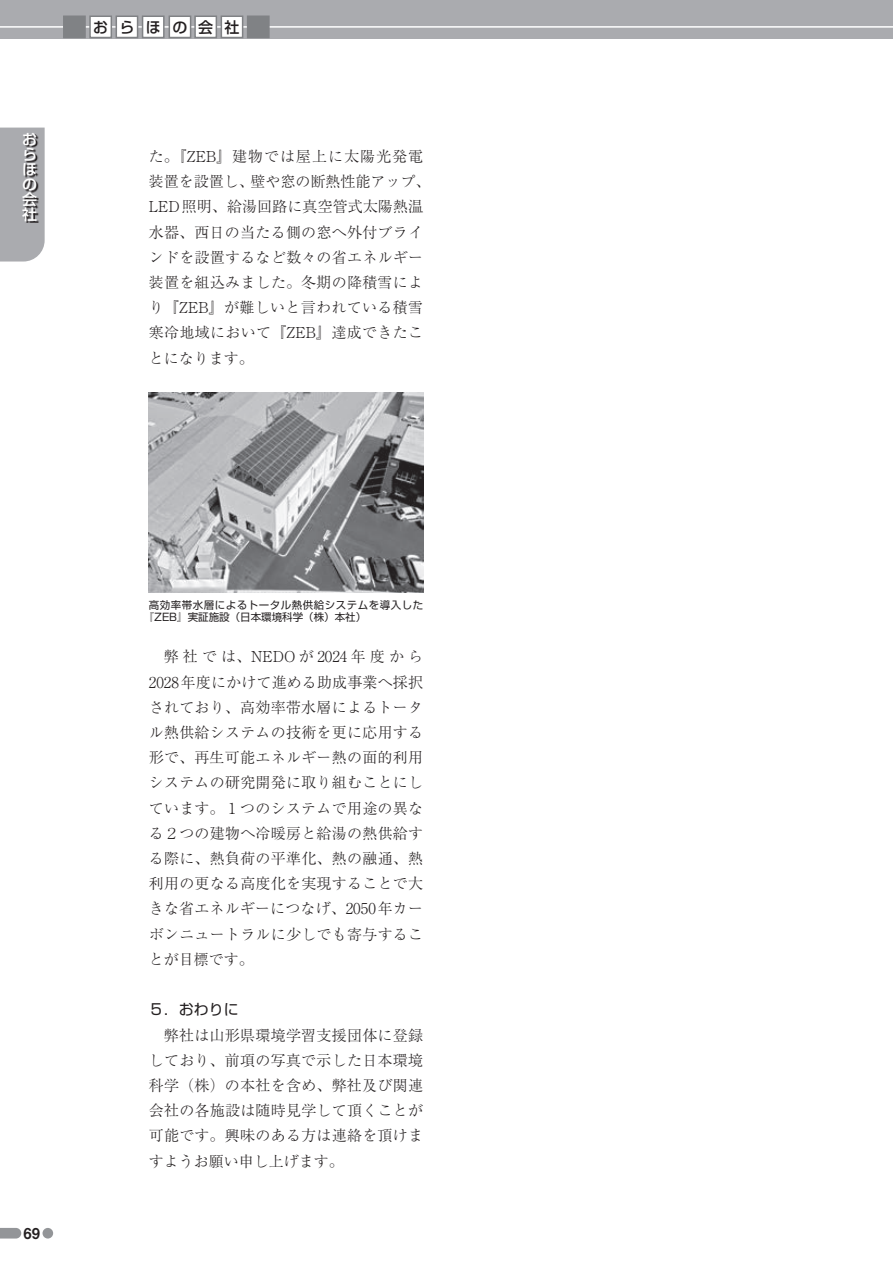
<style>
.page{position:relative;width:893px;height:1263px;background:#fff}
.page>*{position:absolute;margin:0;border:0;box-sizing:border-box;transform-origin:0 0}
.t1{font:300 15px/25.2px "Ryumin Pr 6 N";letter-spacing:.015em;color:#231f20;text-align:justify}
.t2{font:500 15px/15px "Shin Go Pr 6 N";color:#fff;text-align:justify}
.t3{font:500 15px "Shin Go Pr 6 N";letter-spacing:.75em;color:#231f20}
.t4{font:15px "Shin Go Pr 6 N";color:#231f20}
.t5{font:15px "Midashi Go Pr 6 N MB31";color:#231f20}
.t6{font:10.5px/12px "Shin Go Pr 6 N";letter-spacing:.045em;color:#231f20}
</style>
<div class="page">
<div style="left:0;top:0;width:893px;height:38px;background:#aaabaf"></div>
<hr style="left:0;top:26px;width:893px;height:2px;background:#fff">
<div style="left:0;top:128px;width:45px;height:133px;background:#aaabaf"></div>
<svg style="left:24px;top:134px;width:15px;height:89px"></svg>
<div style="left:63px;top:16px;width:23px;height:22px;background:#808285"></div>
<div style="left:90px;top:16px;width:21px;height:22px;background:#fff"></div>
<div style="left:89px;top:16px;width:23px;height:22px;border:2px solid #808285"></div>
<div style="left:116px;top:16px;width:22px;height:22px;background:#fff"></div>
<div style="left:116px;top:16px;width:22px;height:22px;border:2px solid #808285"></div>
<div style="left:143px;top:16px;width:21px;height:22px;background:#fff"></div>
<div style="left:142px;top:16px;width:23px;height:22px;border:2px solid #808285"></div>
<div style="left:169px;top:16px;width:22px;height:22px;background:#fff"></div>
<div style="left:169px;top:16px;width:22px;height:22px;border:2px solid #808285"></div>
<div style="left:195px;top:16px;width:21px;height:22px;background:#fff"></div>
<div style="left:194px;top:16px;width:23px;height:22px;border:2px solid #808285"></div>
<div style="left:221px;top:16px;width:22px;height:22px;background:#fff"></div>
<div style="left:221px;top:16px;width:22px;height:22px;border:2px solid #808285"></div>
<div style="left:247px;top:16px;width:23px;height:22px;background:#808285"></div>
<img style="left:149px;top:393px;width:274px;height:199px">
<svg style="left:0;top:1228px;width:21px;height:10px"></svg>
<div style="left:43px;top:1228px;width:10px;height:10px;background:#939598;border-radius:50%"></div>
<p class="t2" style="left:22px;top:131px;width:16px">おらほの会社</p>
<p class="t3" style="left:93px;top:15px;width:148px">おらほの会社</p>
<p class="t1" style="left:149px;top:143px;width:283px;text-align:left">た。『ZEB』建物では屋上に太陽光発電装置を設置し、壁や窓の断熱性能アップ、<br>LED照明、給湯回路に真空管式太陽熱温水器、西日の当たる側の窓へ外付ブラインドを設置するなど数々の省エネルギー装置を組込みました。冬期の降積雪により『ZEB』が難しいと言われている積雪寒冷地域において『ZEB』達成できたことになります。</p>
<p class="t5" style="left:24px;top:1221px;width:18px">69</p>
<p class="t6" style="left:144px;top:598px;width:281px;text-indent:5px">高効率帯水層によるトータル熱供給システムを導入した『ZEB』実証施設（日本環境科学（株）本社）</p>
<p class="t1" style="left:149px;top:643px;width:276px;text-indent:15px">弊社では、NEDOが2024年度から2028年度にかけて進める助成事業へ採択されており、高効率帯水層によるトータル熱供給システムの技術を更に応用する形で、再生可能エネルギー熱の面的利用システムの研究開発に取り組むことにしています。１つのシステムで用途の異なる２つの建物へ冷暖房と給湯の熱供給する際に、熱負荷の平準化、熱の融通、熱利用の更なる高度化を実現することで大きな省エネルギーにつなげ、2050年カーボンニュートラルに少しでも寄与することが目標です。</p>
<p class="t4" style="left:149px;top:997px;width:91px">５．おわりに</p>
<p class="t1" style="left:149px;top:1021px;width:276px;text-indent:15px">弊社は山形県環境学習支援団体に登録しており、前項の写真で示した日本環境科学（株）の本社を含め、弊社及び関連会社の各施設は随時見学して頂くことが可能です。興味のある方は連絡を頂けますようお願い申し上げます。</p>
</div>
